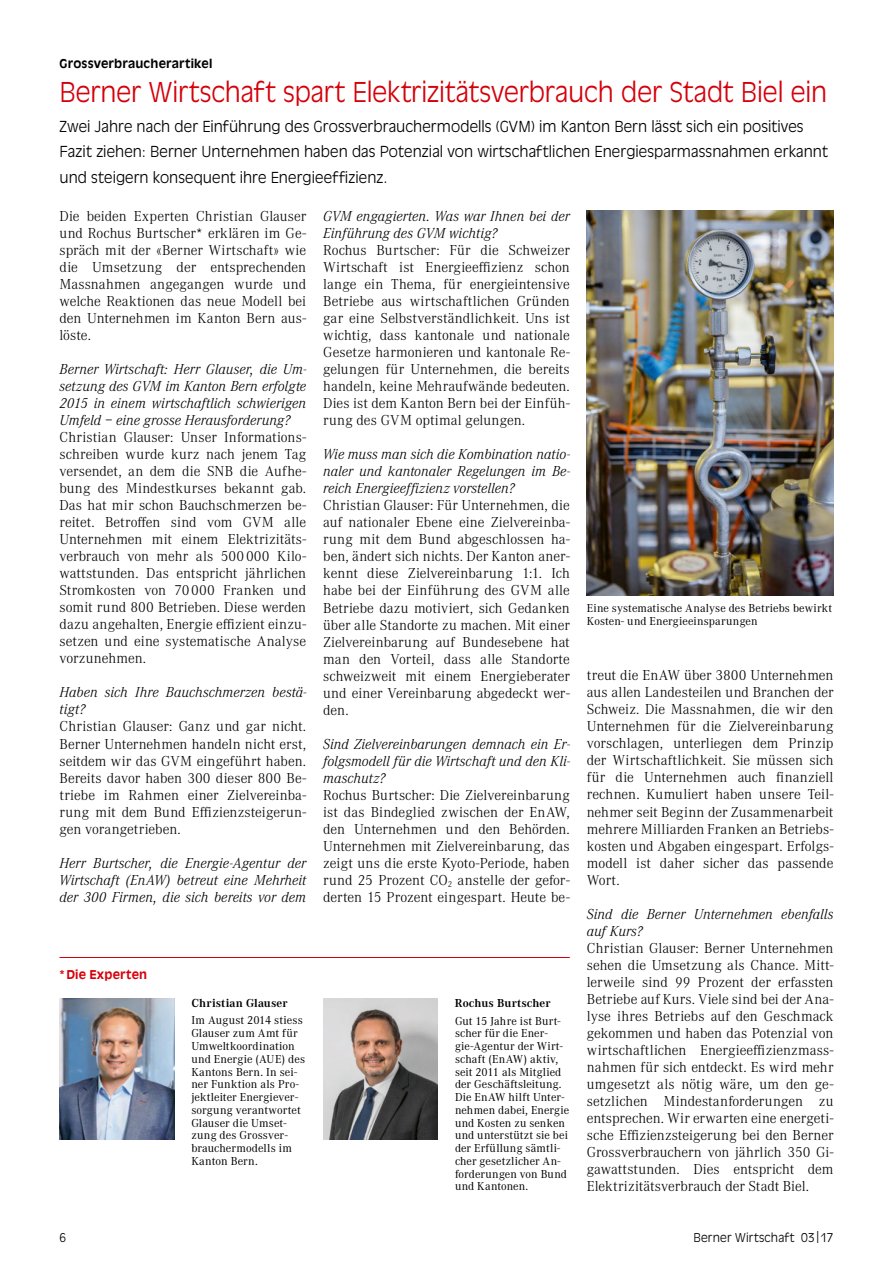
<style>
.page{position:relative;width:893px;height:1263px;background:#fff}
.page>*{position:absolute;margin:0;border:0;box-sizing:border-box;transform-origin:0 0}
.t1{font:300 27px "Antique Olive LT";color:#d4000a}
.t2{font:300 15px/17px "Corporate A";color:#000;text-align:justify}
.t3{font:italic 300 15px/17px "Corporate A";letter-spacing:.005em;color:#000;text-align:justify}
.t4{font:300 15px/25.5px "Antique Olive LT";letter-spacing:.005em;color:#000}
.t5{font:12px/12.8px "Corporate A";letter-spacing:.005em;color:#000}
.t6{font:700 12px "Corporate A";letter-spacing:.005em;color:#000}
.t7{font:700 12px "Antique Olive LT";letter-spacing:.015em;color:#000}
.t8{font:300 12px "Antique Olive LT";letter-spacing:.02em;color:#000}
.t9{font:700 12px "Antique Olive LT";letter-spacing:.015em;color:#d4000a}
</style>
<div class="page">
<img style="left:60px;top:999px;width:114px;height:141px">
<img style="left:323px;top:999px;width:115px;height:141px">
<img style="left:587px;top:210px;width:246px;height:385px">
<hr style="left:60px;top:957px;width:510px;height:1px;background:#d4000a">
<p class="t7" style="left:60px;top:56px;width:154px">Grossverbraucherartikel</p>
<h1 class="t1" style="left:60px;top:76px;width:769px">Berner Wirtschaft spart Elektrizitätsverbrauch der Stadt Biel ein</h1>
<p class="t4" style="left:60px;top:114px;width:770px">Zwei Jahre nach der Einführung des Grossverbrauchermodells (GVM) im Kanton Bern lässt sich ein positives<br>Fazit ziehen: Berner Unternehmen haben das Potenzial von wirtschaftlichen Energiesparmassnahmen erkannt und steigern konsequent ihre Energieeffizienz.</p>
<p class="t2" style="left:60px;top:208px;width:248px">Die beiden Experten Christian Glauser und Rochus Burtscher* erklären im Ge&shy;spräch mit der «Berner Wirtschaft» wie die Umsetzung der entsprechenden Massnahmen angegangen wurde und welche Reaktionen das neue Modell bei den Unternehmen im Kanton Bern aus&shy;löste.</p>
<p class="t3" style="left:60px;top:361px;width:248px">Berner Wirtschaft: Herr Glauser, die Um&shy;setzung des GVM im Kanton Bern erfolgte 2015 in einem wirtschaftlich schwierigen Umfeld – eine grosse Herausforderung?</p>
<p class="t2" style="left:60px;top:429px;width:248px">Christian Glauser: Unser Informations&shy;schreiben wurde kurz nach jenem Tag versendet, an dem die SNB die Aufhe&shy;bung des Mindestkurses bekannt gab.<br>Das hat mir schon Bauchschmerzen be&shy;reitet. Betroffen sind vom GVM alle Unternehmen mit einem Elektrizitäts&shy;verbrauch von mehr als 500000 Kilo&shy;wattstunden. Das entspricht jährlichen Stromkosten von 70000 Franken und somit rund 800 Betrieben. Diese werden dazu angehalten, Energie effizient einzu&shy;setzen und eine systematische Analyse vorzunehmen.</p>
<p class="t3" style="left:60px;top:684px;width:248px">Haben sich Ihre Bauchschmerzen bestä&shy;tigt?</p>
<p class="t2" style="left:60px;top:718px;width:248px">Christian Glauser: Ganz und gar nicht.<br>Berner Unternehmen handeln nicht erst, seitdem wir das GVM eingeführt haben.<br>Bereits davor haben 300 dieser 800 Be&shy;triebe im Rahmen einer Zielvereinba&shy;rung mit dem Bund Effizienzsteigerun&shy;gen vorangetrieben.</p>
<p class="t3" style="left:60px;top:854px;width:248px">Herr Burtscher, die Energie-Agentur der Wirtschaft (EnAW) betreut eine Mehrheit der 300 Firmen, die sich bereits vor dem</p>
<p class="t3" style="left:323px;top:208px;width:248px">GVM engagierten. Was war Ihnen bei der<br>Einführung des GVM wichtig?</p>
<p class="t2" style="left:323px;top:242px;width:248px">Rochus Burtscher: Für die Schweizer Wirtschaft ist Energieeffizienz schon lange ein Thema, für energieintensive Betriebe aus wirtschaftlichen Gründen gar eine Selbstverständlichkeit. Uns ist wichtig, dass kantonale und nationale Gesetze harmonieren und kantonale Re&shy;gelungen für Unternehmen, die bereits handeln, keine Mehraufwände bedeuten.<br>Dies ist dem Kanton Bern bei der Einfüh&shy;rung des GVM optimal gelungen.</p>
<p class="t3" style="left:323px;top:446px;width:248px">Wie muss man sich die Kombination natio&shy;naler und kantonaler Regelungen im Be&shy;reich Energieeffizienz vorstellen?</p>
<p class="t2" style="left:323px;top:497px;width:248px">Christian Glauser: Für Unternehmen, die auf nationaler Ebene eine Zielvereinba&shy;rung mit dem Bund abgeschlossen ha&shy;ben, ändert sich nichts. Der Kanton aner&shy;kennt diese Zielvereinbarung 1:1. Ich habe bei der Einführung des GVM alle Betriebe dazu motiviert, sich Gedanken über alle Standorte zu machen. Mit einer Zielvereinbarung auf Bundesebene hat man den Vorteil, dass alle Standorte schweizweit mit einem Energieberater und einer Vereinbarung abgedeckt wer&shy;den.</p>
<p class="t3" style="left:323px;top:735px;width:248px">Sind Zielvereinbarungen demnach ein Er&shy;folgsmodell für die Wirtschaft und den Kli&shy;maschutz?</p>
<p class="t2" style="left:323px;top:786px;width:248px">Rochus Burtscher: Die Zielvereinbarung ist das Bindeglied zwischen der EnAW, den Unternehmen und den Behörden.<br>Unternehmen mit Zielvereinbarung, das zeigt uns die erste Kyoto-Periode, haben rund 25 Prozent CO<sub>2</sub> anstelle der gefor&shy;derten 15 Prozent eingespart. Heute be-</p>
<p class="t9" style="left:60px;top:967px;width:89px">*Die Experten</p>
<p class="t6" style="left:191px;top:997px;width:98px">Christian Glauser</p>
<p class="t5" style="left:191px;top:1014px;width:115px">Im August 2014 stiess<br>Glauser zum Amt für<br>Umweltkoordination und Energie (AUE) des<br>Kantons Bern. In sei&shy;ner Funktion als Pro&shy;jektleiter Energiever&shy;sorgung verantwortet<br>Glauser die Umset&shy;zung des Grossver&shy;brauchermodells im<br>Kanton Bern.</p>
<p class="t6" style="left:455px;top:997px;width:97px">Rochus Burtscher</p>
<p class="t5" style="left:455px;top:1014px;width:116px">Gut 15 Jahre ist Burt&shy;scher für die Ener&shy;gie-Agentur der Wirt&shy;schaft (EnAW) aktiv, seit 2011 als Mitglied der Geschäftsleitung.<br>Die EnAW hilft Unter&shy;nehmen dabei, Energie und Kosten zu senken und unterstützt sie bei der Erfüllung sämtli&shy;cher gesetzlicher An&shy;forderungen von Bund und Kantonen.</p>
<p class="t5" style="left:587px;top:602px;width:247px">Eine systematische Analyse des Betriebs bewirkt<br>Kosten- und Energieeinsparungen</p>
<p class="t2" style="left:587px;top:667px;width:248px">treut die EnAW über 3800 Unternehmen aus allen Landesteilen und Branchen der Schweiz. Die Massnahmen, die wir den Unternehmen für die Zielvereinbarung vorschlagen, unterliegen dem Prinzip der Wirtschaftlichkeit. Sie müssen sich für die Unternehmen auch finanziell rechnen. Kumuliert haben unsere Teil&shy;nehmer seit Beginn der Zusammenarbeit mehrere Milliarden Franken an Betriebs&shy;kosten und Abgaben eingespart. Erfolgs&shy;modell ist daher sicher das passende Wort.</p>
<p class="t3" style="left:587px;top:905px;width:248px">Sind die Berner Unternehmen ebenfalls auf Kurs?</p>
<p class="t2" style="left:587px;top:939px;width:248px">Christian Glauser: Berner Unternehmen sehen die Umsetzung als Chance. Mitt&shy;lerweile sind 99 Prozent der erfassten Betriebe auf Kurs. Viele sind bei der Ana&shy;lyse ihres Betriebs auf den Geschmack gekommen und haben das Potenzial von wirtschaftlichen Energieeffizienzmass&shy;nahmen für sich entdeckt. Es wird mehr umgesetzt als nötig wäre, um den ge&shy;setzlichen Mindestanforderungen zu entsprechen. Wir erwarten eine energeti&shy;sche Effizienzsteigerung bei den Berner Grossverbrauchern von jährlich 350 Gi&shy;gawattstunden. Dies entspricht dem Elektrizitätsverbrauch der Stadt Biel.</p>
<p class="t8" style="left:60px;top:1230px;width:8px">6</p>
<p class="t8" style="left:693px;top:1230px;width:141px">Berner Wirtschaft 03|17</p>
</div>
